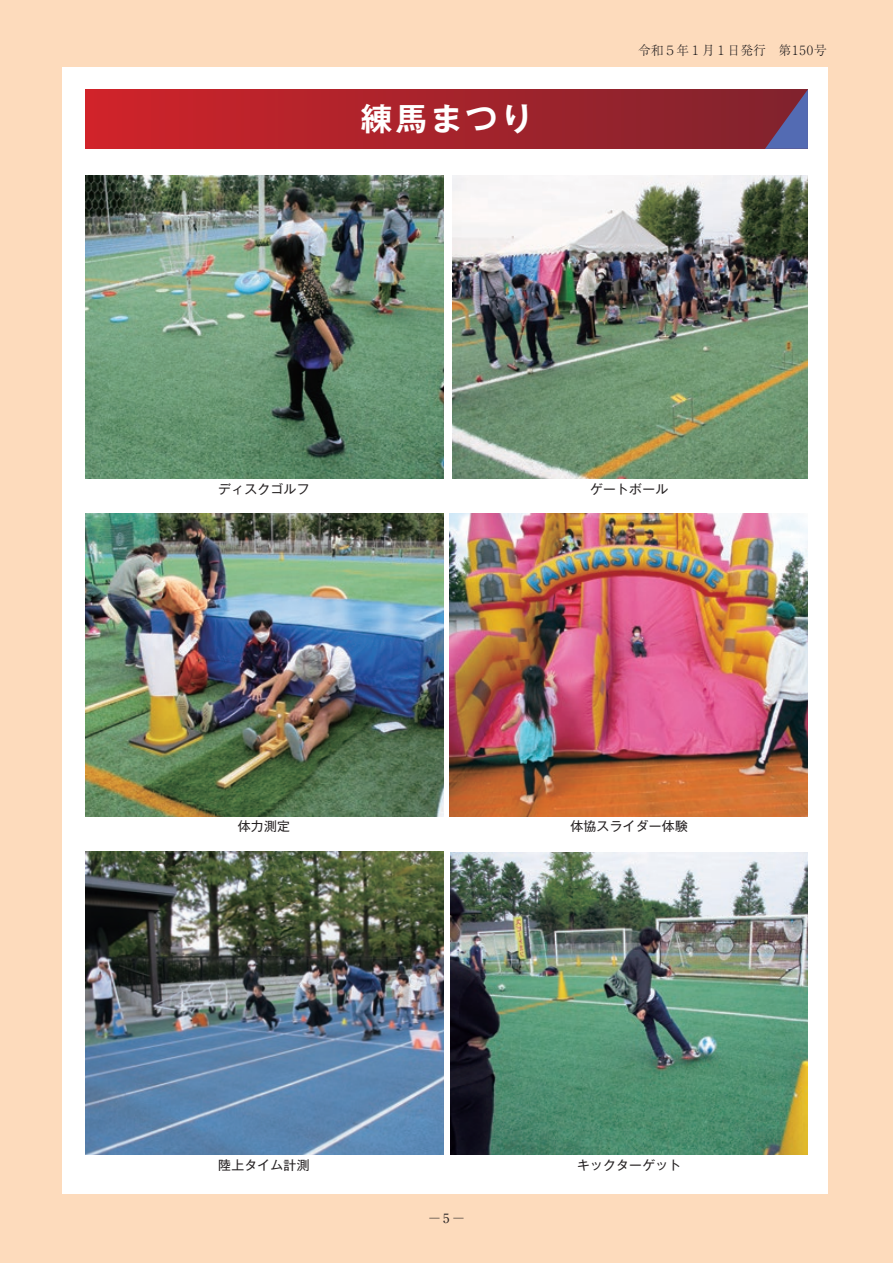
<style>
.page{position:relative;width:893px;height:1263px;background:#fddbbc}
.page>*{position:absolute;margin:0;border:0;box-sizing:border-box;transform-origin:0 0}
.t1{font:700 31.95px "Gothic MB101 Pr 6 N De";letter-spacing:.1em;color:#fff}
.t2{font:12.75px "Gothic MB101 Pr 6 N";letter-spacing:.025em;color:#231f20}
.t3{font:300 12.75px "Ryumin Pr 6 N";color:#231f20}
.t4{font:300 10.2px "Ryumin Pr 6 N";color:#231f20}
.s1{font-weight:400;font-size:12.75px}
</style>
<div class="page">
<div style="left:62px;top:68px;width:766px;height:1126px;background:#fff"></div>
<div style="left:85px;top:89px;width:723px;height:60px;background:linear-gradient(to right,#d0232a,#7e232d)"></div>
<svg style="left:765px;top:89px;width:43px;height:60px;background:#6b466f"></svg>
<img style="left:85px;top:175px;width:358px;height:303px">
<img style="left:452px;top:175px;width:356px;height:303px">
<img style="left:85px;top:513px;width:358px;height:304px">
<img style="left:450px;top:513px;width:358px;height:304px">
<img style="left:451px;top:853px;width:357px;height:302px">
<img style="left:85px;top:852px;width:358px;height:303px">
<h1 class="t1" style="left:360px;top:92px;width:174px">練馬まつり</h1>
<p class="t3" style="left:638px;top:41px;width:190px">令和５年１月１日発行　第150号</p>
<p class="t2" style="left:218px;top:479px;width:93px">ディスクゴルフ</p>
<p class="t2" style="left:590px;top:479px;width:80px">ゲートボール</p>
<p class="t2" style="left:238px;top:815px;width:53px">体力測定</p>
<p class="t2" style="left:570px;top:815px;width:119px">体協スライダー体験</p>
<p class="t2" style="left:218px;top:1155px;width:93px">陸上タイム計測</p>
<p class="t2" style="left:577px;top:1155px;width:106px">キックターゲット</p>
<p class="t4" style="left:429px;top:1210px;width:36px">―<span class="s1">5</span>―</p>
</div>
